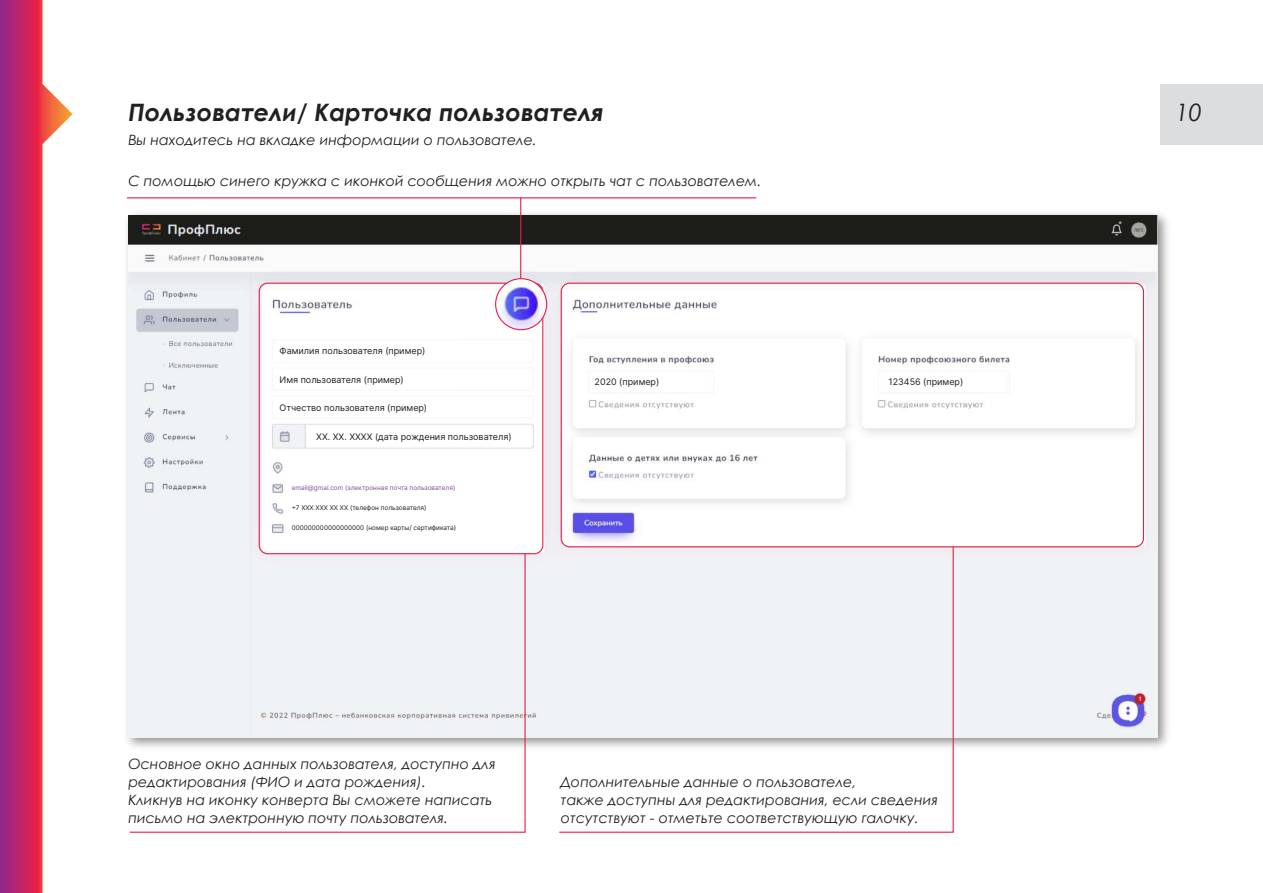
<style>
.page{position:relative;width:1263px;height:893px;background:#fff}
.page>*{position:absolute;margin:0;border:0;box-sizing:border-box;transform-origin:0 0}
.t1{font:italic 700 24px "Century Gothic";color:#231f20}
.t2{font:italic 24px "Century Gothic";color:#231f20}
.t3{font:italic 14.25px/18px "Century Gothic";color:#231f20}
.t4{font:9px "Inter";color:#231f20}
.t5{font:6.45px "Inter";color:#231f20}
.t6{font:6.45px "Inter";color:#7f4e9f}
</style>
<div class="page">
<img style="left:128px;top:216px;width:1029px;height:522px">
<svg style="left:128px;top:553px;width:398px;height:280px"></svg>
<svg style="left:558px;top:546px;width:396px;height:287px"></svg>
<svg style="left:126px;top:197px;width:396px;height:96px"></svg>
<hr style="left:521px;top:197px;width:235px;height:1px;background:#eb1d45">
<div style="left:259px;top:283px;width:284px;height:271px;border:1px solid #eb1d45;border-radius:9px"></div>
<div style="left:561px;top:283px;width:583px;height:264px;border:1px solid #eb1d45;border-radius:9px"></div>
<img style="left:496px;top:279px;width:51px;height:51px;border-radius:26px">
<div style="left:495px;top:278px;width:52px;height:52px;border:1px solid #eb1d45;border-radius:50%"></div>
<svg style="left:0;top:0;width:73px;height:893px"></svg>
<div style="left:278px;top:343px;width:179px;height:17px;background:#fff"></div>
<div style="left:278px;top:372px;width:179px;height:16px;background:#fff"></div>
<div style="left:278px;top:400px;width:179px;height:16px;background:#fff"></div>
<div style="left:593px;top:374px;width:116px;height:17px;background:#fff"></div>
<div style="left:886px;top:374px;width:117px;height:17px;background:#fff"></div>
<div style="left:314px;top:430px;width:179px;height:16px;background:#fff"></div>
<div style="left:290px;top:499px;width:179px;height:17px;background:#fff"></div>
<div style="left:290px;top:519px;width:179px;height:17px;background:#fff"></div>
<div style="left:290px;top:479px;width:179px;height:17px;background:#fff"></div>
<div style="left:1160px;top:84px;width:103px;height:60px;background:#dcdddf"></div>
<h1 class="t1" style="left:128px;top:94px;width:477px">Пользователи/ Карточка пользователя</h1>
<p class="t3" style="left:128px;top:130px;width:410px">Вы находитесь на вкладке информации о пользователе.</p>
<p class="t3" style="left:128px;top:172px;width:634px">С помощью синего кружка с иконкой сообщения можно открыть чат с пользователем.</p>
<p class="t4" style="left:280px;top:344px;width:147px">Фамилия пользователя (пример)</p>
<p class="t4" style="left:280px;top:373px;width:126px">Имя пользователя (пример)</p>
<p class="t4" style="left:280px;top:401px;width:149px">Отчество пользователя (пример)</p>
<p class="t4" style="left:316px;top:430px;width:197px">ХХ. ХХ. ХХХХ (дата рождения пользователя)</p>
<p class="t6" style="left:292px;top:483px;width:165px">email@gmai.com (электронная почта пользователя)</p>
<p class="t5" style="left:292px;top:503px;width:136px">+7 ХХХ ХХХ ХХ ХХ (телефон пользователя)</p>
<p class="t5" style="left:292px;top:523px;width:166px">000000000000000000 (номер карты/ сертификата)</p>
<p class="t4" style="left:595px;top:375px;width:66px">2020 (пример)</p>
<p class="t4" style="left:888px;top:375px;width:76px">123456 (пример)</p>
<p class="t3" style="left:128px;top:755px;width:369px">Основное окно данных пользователя, доступно для редактирования (ФИО и дата рождения).<br>Кликнув на иконку конверта Вы сможете написать письмо на электронную почту пользователя.</p>
<p class="t3" style="left:561px;top:773px;width:379px">Дополнительные данные о пользователе,<br>также доступны для редактирования, если сведения отсутствуют - отметьте соответствующую галочку.</p>
<h1 class="t2" style="left:1175px;top:95px;width:28px">10</h1>
</div>
